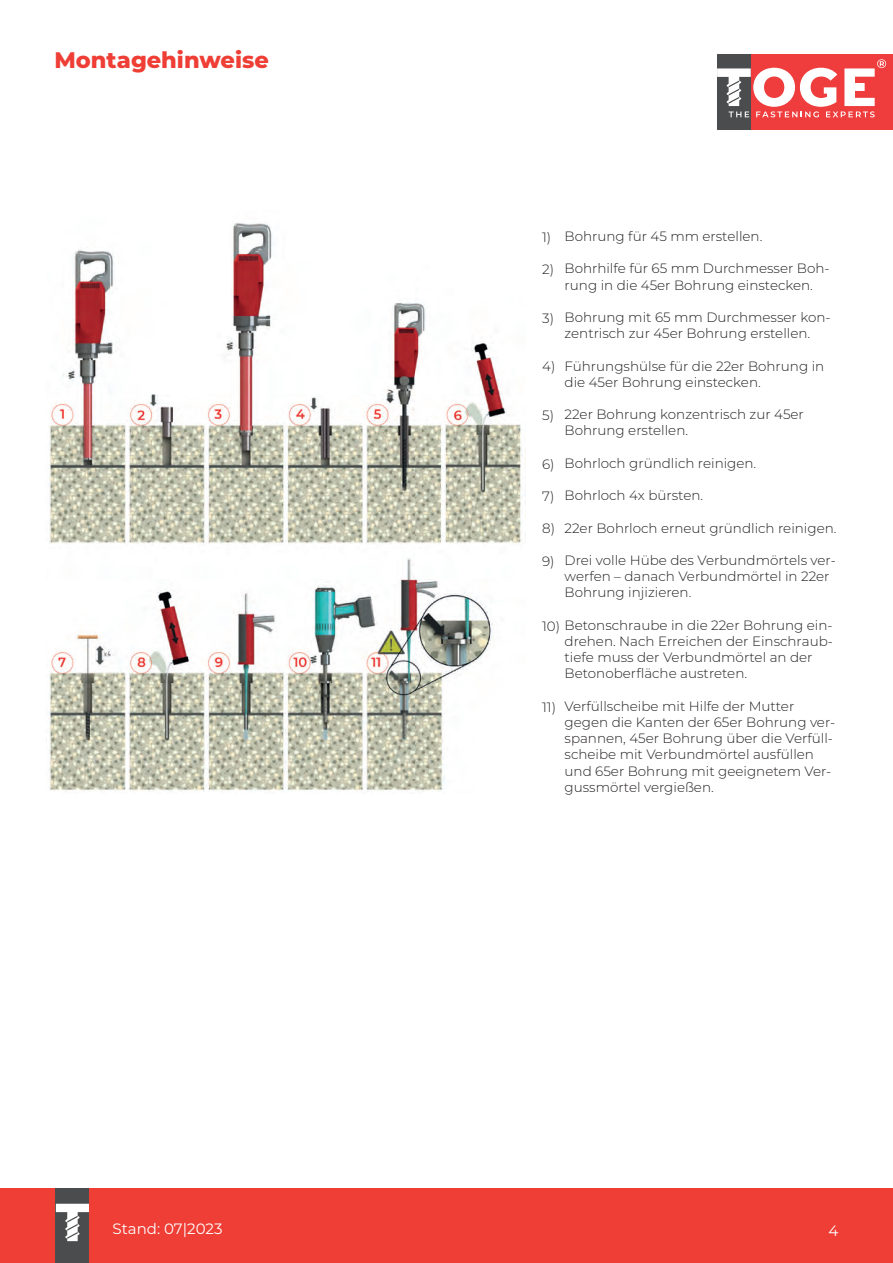
<style>
.page{position:relative;width:893px;height:1263px;background:#fff}
.page>*{position:absolute;margin:0;border:0;box-sizing:border-box;transform-origin:0 0}
.t1{font:800 22.5px "Montserrat";color:#ee3e35}
.t2{font:15px "Montserrat";color:#fff}
.t3{font:300 13.5px/16.2px "Montserrat";color:#231f20}
</style>
<div class="page">
<div style="left:0;top:1189px;width:893px;height:74px;background:#ee3e35"></div>
<div style="left:56px;top:1189px;width:33px;height:74px;background:#4b4c4d"></div>
<svg style="left:56px;top:1204px;width:33px;height:37px"></svg>
<img style="left:46px;top:222px;width:480px;height:570px">
<div style="left:717px;top:54px;width:176px;height:76px;background:#ee3d3c"></div>
<div style="left:717px;top:54px;width:34px;height:76px;background:#4b4c4d"></div>
<svg style="left:717px;top:59px;width:169px;height:58px"></svg>
<h1 class="t1" style="left:55px;top:43px;width:216px">Montagehinweise</h1>
<p class="t3" style="left:565px;top:228px;width:199px">Bohrung für 45 mm erstellen.</p>
<p class="t3" style="left:565px;top:260px;width:267px">Bohrhilfe für 65 mm Durchmesser Boh&shy;rung in die 45er Bohrung einstecken.</p>
<p class="t3" style="left:565px;top:309px;width:268px">Bohrung mit 65 mm Durchmesser kon&shy;zentrisch zur 45er Bohrung erstellen.</p>
<p class="t3" style="left:565px;top:357px;width:261px">Führungshülse für die 22er Bohrung in die 45er Bohrung einstecken.</p>
<p class="t3" style="left:565px;top:406px;width:241px">22er Bohrung konzentrisch zur 45er<br>Bohrung erstellen.</p>
<p class="t3" style="left:565px;top:454px;width:193px">Bohrloch gründlich reinigen.</p>
<p class="t3" style="left:565px;top:487px;width:140px">Bohrloch 4x bürsten.</p>
<p class="t3" style="left:565px;top:519px;width:273px">22er Bohrloch erneut gründlich reinigen.</p>
<p class="t3" style="left:565px;top:552px;width:273px">Drei volle Hübe des Verbundmörtels ver&shy;werfen – danach Verbundmörtel in 22er<br>Bohrung injizieren.</p>
<p class="t3" style="left:565px;top:616px;width:270px;text-indent:-22px">10) Betonschraube in die 22er Bohrung ein&shy;drehen. Nach Erreichen der Einschraub&shy;tiefe muss der Verbundmörtel an der Betonoberfläche austreten.</p>
<p class="t3" style="left:565px;top:697px;width:272px">Verfüllscheibe mit Hilfe der Mutter gegen die Kanten der 65er Bohrung ver&shy;spannen, 45er Bohrung über die Verfüll&shy;scheibe mit Verbundmörtel ausfüllen und 65er Bohrung mit geeignetem Ver&shy;gussmörtel vergießen.</p>
<p class="t3" style="left:542px;top:228px;width:11px">1)</p>
<p class="t3" style="left:542px;top:261px;width:13px">2)</p>
<p class="t3" style="left:542px;top:309px;width:13px">3)</p>
<p class="t3" style="left:542px;top:358px;width:15px">4)</p>
<p class="t3" style="left:542px;top:407px;width:13px">5)</p>
<p class="t3" style="left:542px;top:455px;width:14px">6)</p>
<p class="t3" style="left:542px;top:488px;width:14px">7)</p>
<p class="t3" style="left:542px;top:520px;width:14px">8)</p>
<p class="t3" style="left:542px;top:552px;width:14px">9)</p>
<p class="t3" style="left:542px;top:698px;width:15px">11)</p>
<p class="t2" style="left:113px;top:1218px;width:112px">Stand: 07|2023</p>
<p class="t2" style="left:829px;top:1222px;width:11px">4</p>
</div>
